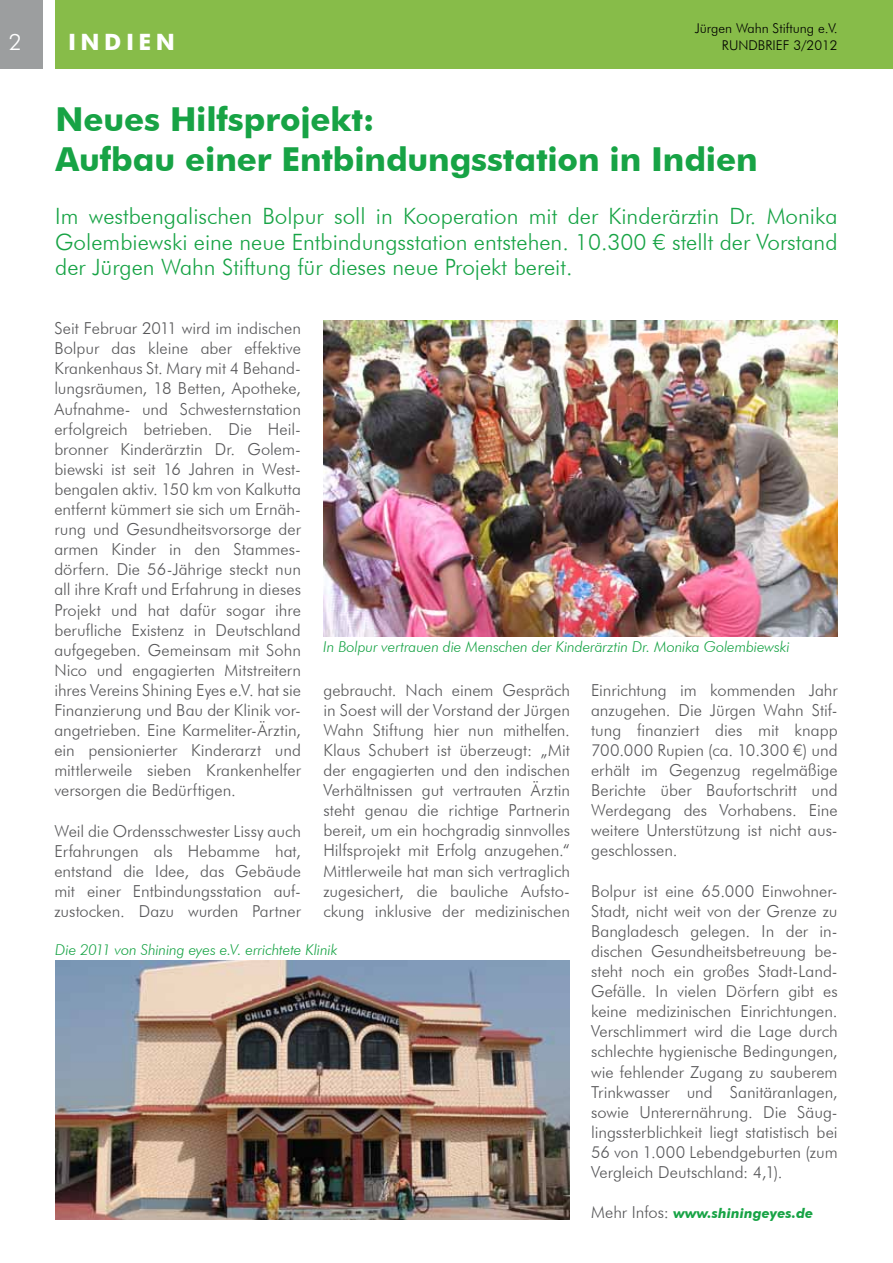
<style>
.page{position:relative;width:893px;height:1263px;background:#fff}
.page>*{position:absolute;margin:0;border:0;box-sizing:border-box;transform-origin:0 0}
.t1{font:700 33px/39.6px "Futura BT";letter-spacing:-.005em;color:#17a345}
.t2{font:300 22.5px/25.5px "Futura BT";color:#17a345;text-align:justify}
.t3{font:700 22.5px "Futura BT";letter-spacing:.2em;color:#fff}
.t4{font:300 22.5px "Futura BT";color:#fff}
.t5{font:300 16.5px/20.1px "Futura BT";color:#58585a;text-align:justify}
.t6{font:italic 300 15px "Futura BT";letter-spacing:-.01em;color:#17a345}
.t7{font:300 13.5px "Futura BT";color:#000}
.t8{font:italic 700 13.5px "Futura BT";letter-spacing:.01em;color:#17a345}
.s1{font-weight:300;font-style:normal;font-size:16.5px;color:#58585a}
</style>
<div class="page">
<div style="left:55px;top:0;width:838px;height:68px;background:#87bc49"></div>
<div style="left:0;top:0;width:43px;height:68px;background:#9c9e9f"></div>
<img style="left:323px;top:320px;width:515px;height:316px">
<img style="left:55px;top:960px;width:515px;height:259px">
<h2 class="t4" style="left:9px;top:29px;width:14px">2</h2>
<p class="t7" style="left:695px;top:20px;width:145px">Jürgen Wahn Stiftung e.V.</p>
<h2 class="t3" style="left:68px;top:29px;width:108px">INDIEN</h2>
<p class="t7" style="left:722px;top:37px;width:117px">RUNDBRIEF 3/2012</p>
<h1 class="t1" style="left:55px;top:100px;width:704px">Neues Hilfsprojekt:<br>Aufbau einer Entbindungsstation in Indien</h1>
<h2 class="t2" style="left:55px;top:203px;width:784px">Im westbengalischen Bolpur soll in Kooperation mit der Kinderärztin Dr. Monika Golembiewski eine neue Entbindungsstation entstehen. 10.300 € stellt der Vorstand der Jürgen Wahn Stiftung für dieses neue Projekt bereit.</h2>
<p class="t5" style="left:54px;top:318px;width:248px">Seit Februar 2011 wird im indischen Bolpur das kleine aber effektive Krankenhaus St. Mary mit 4 Behand&shy;lungsräumen, 18 Betten, Apotheke, Aufnahme- und Schwesternstation erfolgreich betrieben. Die Heil&shy;bronner Kinderärztin Dr. Golem&shy;biewski ist seit 16 Jahren in West&shy;bengalen aktiv. 150 km von Kalkutta entfernt kümmert sie sich um Ernäh&shy;rung und Gesundheitsvorsorge der armen Kinder in den Stammes&shy;dörfern. Die 56-Jährige steckt nun all ihre Kraft und Erfahrung in dieses Projekt und hat dafür sogar ihre berufliche Existenz in Deutschland aufgegeben. Gemeinsam mit Sohn Nico und engagierten Mitstreitern ihres Vereins Shining Eyes e.V. hat sie Finanzierung und Bau der Klinik vor&shy;angetrieben. Eine Karmeliter-Ärztin, ein pensionierter Kinderarzt und mittlerweile sieben Krankenhelfer versorgen die Bedürftigen.</p>
<p class="t5" style="left:54px;top:821px;width:248px">Weil die Ordensschwester Lissy auch Erfahrungen als Hebamme hat, entstand die Idee, das Gebäude mit einer Entbindungsstation auf&shy;zustocken. Dazu wurden Partner</p>
<p class="t6" style="left:323px;top:637px;width:468px">In Bolpur vertrauen die Menschen der Kinderärztin Dr. Monika Golembiewski</p>
<p class="t5" style="left:591px;top:680px;width:248px">Einrichtung im kommenden Jahr anzugehen. Die Jürgen Wahn Stif&shy;tung finanziert dies mit knapp 700.000 Rupien (ca. 10.300 €) und erhält im Gegenzug regelmäßige Berichte über Baufortschritt und Werdegang des Vorhabens. Eine weitere Unterstützung ist nicht aus&shy;geschlossen.</p>
<p class="t5" style="left:591px;top:880px;width:248px">Bolpur ist eine 65.000 Einwohner-Stadt, nicht weit von der Grenze zu Bangladesch gelegen. In der in&shy;dischen Gesundheitsbetreuung be&shy;steht noch ein großes Stadt-Land-Gefälle. In vielen Dörfern gibt es keine medizinischen Einrichtungen.<br>Verschlimmert wird die Lage durch schlechte hygienische Bedingungen, wie fehlender Zugang zu sauberem Trinkwasser und Sanitäranlagen, sowie Unterernährung. Die Säug&shy;lingssterblichkeit liegt statistisch bei 56 von 1.000 Lebendgeburten (zum Vergleich Deutschland: 4,1).</p>
<p class="t8" style="left:591px;top:1205px;width:224px"><span class="s1">Mehr Infos:</span> www.shiningeyes.de</p>
<p class="t5" style="left:323px;top:680px;width:248px">gebraucht. Nach einem Gespräch in Soest will der Vorstand der Jürgen Wahn Stiftung hier nun mithelfen.<br>Klaus Schubert ist überzeugt: „Mit der engagierten und den indischen Verhältnissen gut vertrauten Ärztin steht genau die richtige Partnerin bereit, um ein hochgradig sinnvolles Hilfsprojekt mit Erfolg anzugehen.“ Mittlerweile hat man sich vertraglich zugesichert, die bauliche Aufsto&shy;ckung inklusive der medizinischen</p>
<p class="t6" style="left:55px;top:940px;width:284px">Die 2011 von Shining eyes e.V. errichtete Klinik</p>
</div>
